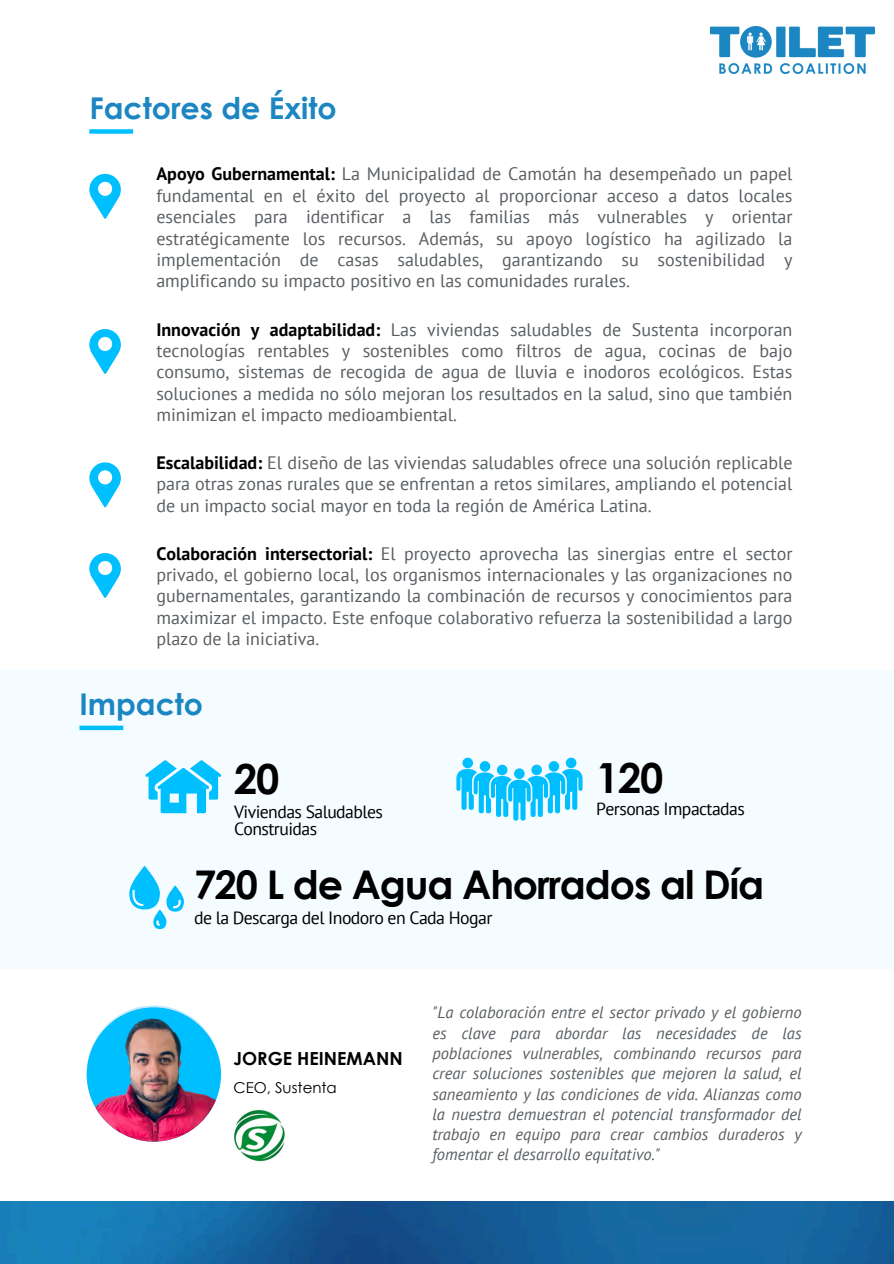
<style>
.page{position:relative;width:894px;height:1264px;background:#fff}
.page>*{position:absolute;margin:0;border:0;box-sizing:border-box;transform-origin:0 0}
.t1{font:700 41.55px "Century Gothic";color:#000}
.t2{font:700 39.6px "Century Gothic";letter-spacing:-.03em;color:#000}
.t3{font:700 30px "Century Gothic";color:#1b86c1}
.t4{font:18px/21.3px "PT Sans";color:#595e62;text-align:justify}
.t5{font:700 18px "Century Gothic";color:#000}
.t6{font:17.7px/17.5px "PT Sans";letter-spacing:-.03em;color:#000}
.t7{font:italic 16.5px/20.2px "PT Sans";color:#595e62;text-align:justify}
.t8{font:15px "Century Gothic";color:#000}
.s1{font-weight:700;color:#000}
</style>
<div class="page">
<div style="left:0;top:669px;width:893px;height:299px;background:#f5fcff"></div>
<img style="left:710px;top:26px;width:164px;height:47px">
<div style="left:89px;top:129px;width:44px;height:5px;background:#00bfff"></div>
<div style="left:79px;top:725px;width:44px;height:5px;background:#00bfff"></div>
<div style="left:565px;top:757px;width:11px;height:11px;background:#00bfff;border-radius:50%"></div>
<div style="left:548px;top:761px;width:11px;height:10px;background:#00bfff;border-radius:50%"></div>
<svg style="left:531px;top:764px;width:11px;height:11px"></svg>
<div style="left:462px;top:757px;width:11px;height:11px;background:#00bfff;border-radius:50%"></div>
<div style="left:479px;top:761px;width:11px;height:10px;background:#00bfff;border-radius:50%"></div>
<svg style="left:497px;top:764px;width:10px;height:11px"></svg>
<svg style="left:456px;top:768px;width:126px;height:52px"></svg>
<svg style="left:145px;top:760px;width:76px;height:53px"></svg>
<img style="left:0;top:1201px;width:893px;height:62px">
<svg style="left:129px;top:865px;width:55px;height:63px"></svg>
<img style="left:234px;top:1110px;width:51px;height:51px">
<img style="left:87px;top:1007px;width:134px;height:134px">
<svg style="left:89px;top:174px;width:32px;height:45px"></svg>
<svg style="left:89px;top:329px;width:32px;height:45px"></svg>
<svg style="left:89px;top:462px;width:32px;height:46px"></svg>
<svg style="left:89px;top:553px;width:32px;height:45px"></svg>
<p class="t3" style="left:89px;top:89px;width:249px">Factores de Éxito</p>
<h4 class="t4" style="left:156px;top:163px;width:637px"><span class="s1">Apoyo Gubernamental:</span> La Municipalidad de Camotán ha desempeñado un papel fundamental en el éxito del proyecto al proporcionar acceso a datos locales esenciales para identificar a las familias más vulnerables y orientar estratégicamente los recursos. Además, su apoyo logístico ha agilizado la implementación de casas saludables, garantizando su sostenibilidad y amplificando su impacto positivo en las comunidades rurales.</h4>
<p class="t4" style="left:156px;top:318px;width:637px"><span class="s1">Innovación y adaptabilidad:</span> Las viviendas saludables de Sustenta incorporan tecnologías rentables y sostenibles como filtros de agua, cocinas de bajo consumo, sistemas de recogida de agua de lluvia e inodoros ecológicos. Estas soluciones a medida no sólo mejoran los resultados en la salud, sino que también minimizan el impacto medioambiental.</p>
<h1 class="t4" style="left:156px;top:451px;width:637px"><span class="s1">Escalabilidad:</span> El diseño de las viviendas saludables ofrece una solución replicable para otras zonas rurales que se enfrentan a retos similares, ampliando el potencial de un impacto social mayor en toda la región de América Latina.</h1>
<h4 class="t4" style="left:156px;top:542px;width:637px"><span class="s1">Colaboración intersectorial:</span> El proyecto aprovecha las sinergias entre el sector privado, el gobierno local, los organismos internacionales y las organizaciones no gubernamentales, garantizando la combinación de recursos y conocimientos para maximizar el impacto. Este enfoque colaborativo refuerza la sostenibilidad a largo plazo de la iniciativa.</h4>
<h4 class="t3" style="left:79px;top:685px;width:125px">Impacto</h4>
<h4 class="t1" style="left:234px;top:751px;width:47px">20</h4>
<p class="t6" style="left:234px;top:802px;width:150px">Viviendas Saludables<br>Construidas</p>
<h2 class="t1" style="left:596px;top:751px;width:69px">120</h2>
<p class="t6" style="left:596px;top:800px;width:150px">Personas Impactadas</p>
<p class="t2" style="left:194px;top:859px;width:571px">720 L de Agua Ahorrados al Día</p>
<h4 class="t6" style="left:194px;top:908px;width:300px">de la Descarga del Inodoro en Cada Hogar</h4>
<p class="t5" style="left:233px;top:1046px;width:171px">JORGE HEINEMANN</p>
<p class="t8" style="left:233px;top:1077px;width:105px">CEO, Sustenta</p>
<h2 class="t7" style="left:432px;top:1002px;width:370px">"La colaboración entre el sector privado y el gobierno es clave para abordar las necesidades de las poblaciones vulnerables, combinando recursos para crear soluciones sostenibles que mejoren la salud, el saneamiento y las condiciones de vida. Alianzas como la nuestra demuestran el potencial transformador del trabajo en equipo para crear cambios duraderos y fomentar el desarrollo equitativo."</h2>
</div>
